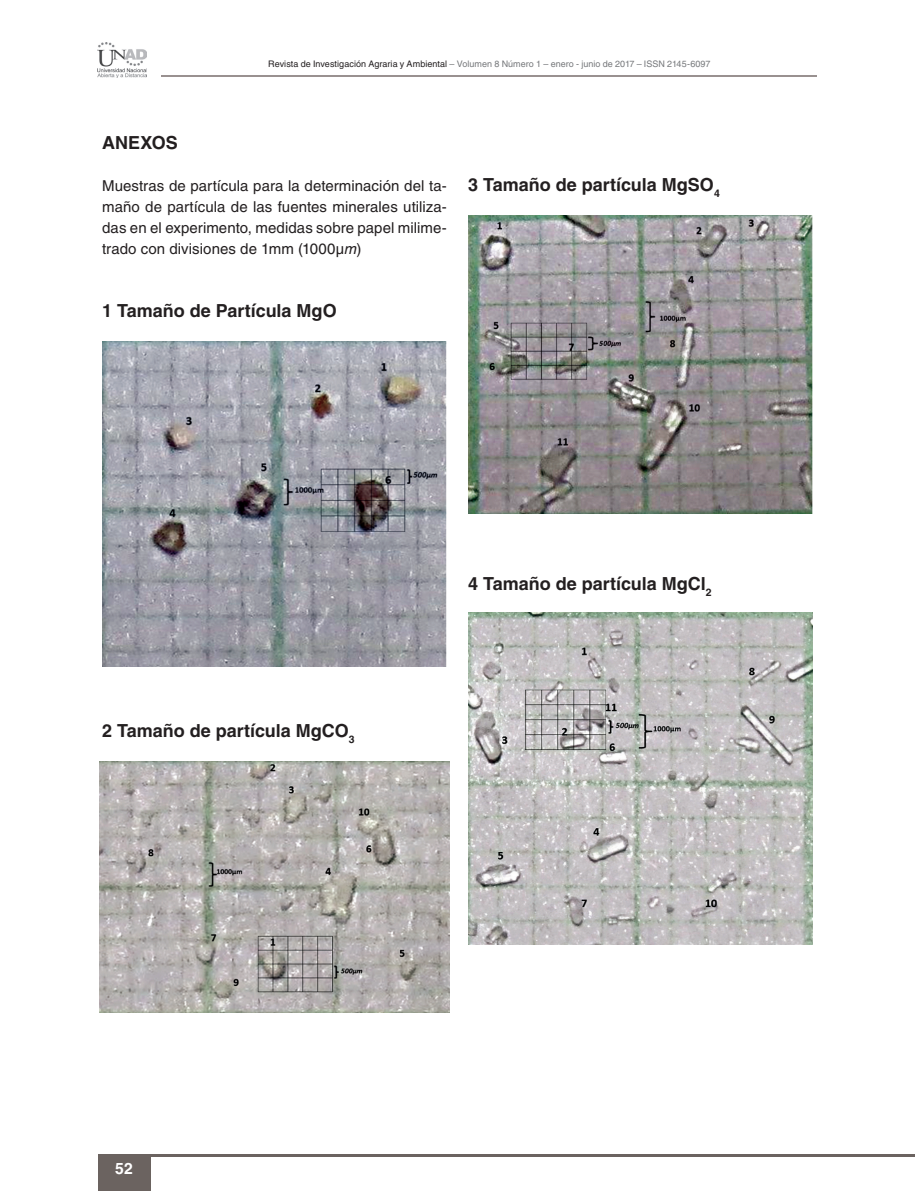
<style>
.page{position:relative;width:915px;height:1191px;background:#fff}
.page>*{position:absolute;margin:0;border:0;box-sizing:border-box;transform-origin:0 0}
.t1{font:700 18px "Helvetica LT Std";color:#231f20}
.t2{font:700 15.75px "Helvetica LT Std";color:#fff}
.t3{font:15px/21px "Helvetica LT Std";letter-spacing:.005em;color:#231f20;text-align:justify}
.t4{font:9px "Helvetica LT Std";letter-spacing:.005em;color:#76787b}
.s1{color:#231f20}
.s2{font-style:italic}
</style>
<div class="page">
<img style="left:102px;top:341px;width:344px;height:325px">
<img style="left:100px;top:761px;width:349px;height:251px">
<img style="left:468px;top:215px;width:344px;height:298px">
<img style="left:468px;top:612px;width:344px;height:332px">
<hr style="left:162px;top:76px;width:654px;height:1px;background:#999190">
<img style="left:98px;top:42px;width:48px;height:36px">
<div style="left:98px;top:1155px;width:52px;height:36px;background:#6b6360"></div>
<hr style="left:98px;top:1154px;width:816px;height:2px;background:#6b6360">
<p class="t4" style="left:268px;top:59px;width:443px"><span class="s1">Revista de Investigación Agraria y Ambiental</span> – Volumen 8 Número 1 – enero - junio de 2017 – ISSN 2145-6097</p>
<p class="t1" style="left:102px;top:131px;width:77px">ANEXOS</p>
<p class="t3" style="left:102px;top:175px;width:346px">Muestras de partícula para la determinación del ta&shy;maño de partícula de las fuentes minerales utiliza&shy;das en el experimento, medidas sobre papel milime&shy;trado con divisiones de 1mm (1000µ<span class="s2">m</span>)</p>
<p class="t1" style="left:102px;top:299px;width:236px">1 Tamaño de Partícula MgO</p>
<p class="t1" style="left:468px;top:173px;width:253px">3 Tamaño de partícula MgSO<sub>4</sub></p>
<p class="t1" style="left:102px;top:719px;width:254px">2 Tamaño de partícula MgCO<sub>3</sub></p>
<p class="t1" style="left:468px;top:572px;width:245px">4 Tamaño de partícula MgCl<sub>2</sub></p>
<p class="t2" style="left:115px;top:1158px;width:19px">52</p>
</div>
